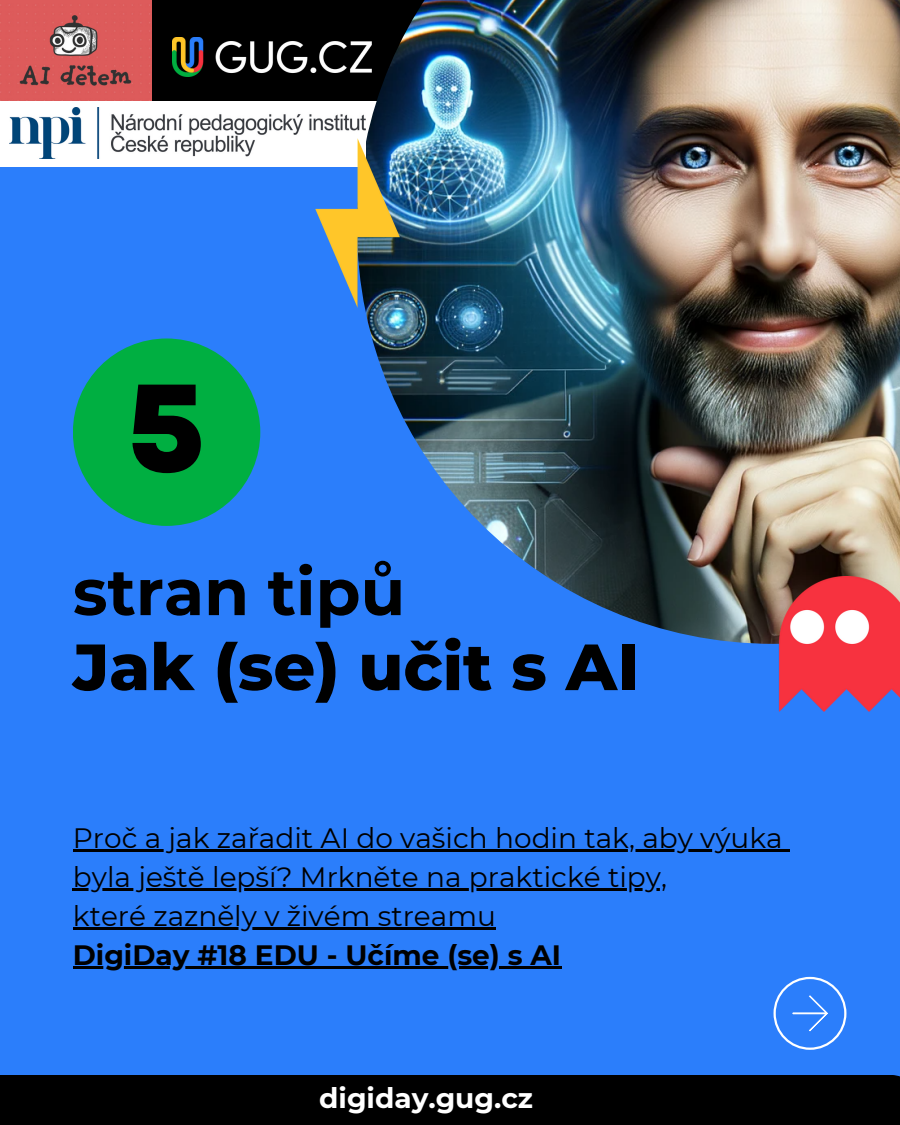
<style>
.page{position:relative;width:900px;height:1125px;background:#2b7efb}
.page>*{position:absolute;margin:0;border:0;box-sizing:border-box;transform-origin:0 0}
.t1{font:800 123.8px "Garet";color:#000}
.t2{font:800 65.2px/75px "Montserrat";color:#000}
.t3{font:28px "Montserrat";color:#000}
.t4{font:700 28px "Montserrat";color:#000}
.t5{font:700 28px "Montserrat";color:#fff}
.s1{font-weight:700}
</style>
<div class="page">
<svg style="left:774px;top:977px;width:72px;height:73px"></svg>
<div style="left:0;top:0;width:900px;height:105px;background:#000"></div>
<img style="left:172px;top:37px;width:185px;height:39px">
<div style="left:0;top:1075px;width:900px;height:50px;background:#000"></div>
<div style="left:73px;top:338px;width:187px;height:188px;background:#00af41;border-radius:50%"></div>
<img style="left:0;top:0;width:152px;height:101px">
<div style="left:0;top:101px;width:378px;height:65px;background:#fff"></div>
<img style="left:357px;top:0;width:543px;height:644px">
<img style="left:779px;top:577px;width:121px;height:134px">
<img style="left:10px;top:107px;width:355px;height:51px">
<img style="left:315px;top:138px;width:87px;height:170px">
<hr style="left:73px;top:849px;width:710px;height:2px;background:#000">
<svg style="left:783px;top:849px;width:7px;height:2px"></svg>
<hr style="left:73px;top:888px;width:594px;height:2px;background:#000">
<hr style="left:73px;top:927px;width:423px;height:2px;background:#000">
<hr style="left:73px;top:966px;width:488px;height:2px;background:#000">
<p class="t1" style="left:127px;top:339px;width:79px">5</p>
<p class="t2" style="left:73px;top:554px;width:568px"><span class="s1">stran tipů<br></span>Jak (se) učit s AI</p>
<p class="t3" style="left:73px;top:821px;width:711px">Proč a jak zařadit AI do vašich hodin tak, aby výuka</p>
<p class="t3" style="left:73px;top:860px;width:596px">byla ještě lepší? Mrkněte na praktické tipy,</p>
<p class="t3" style="left:73px;top:899px;width:424px">které zazněly v živém streamu</p>
<p class="t4" style="left:73px;top:938px;width:490px">DigiDay #18 EDU - Učíme (se) s AI</p>
<p class="t5" style="left:319px;top:1081px;width:215px">digiday.gug.cz</p>
</div>
